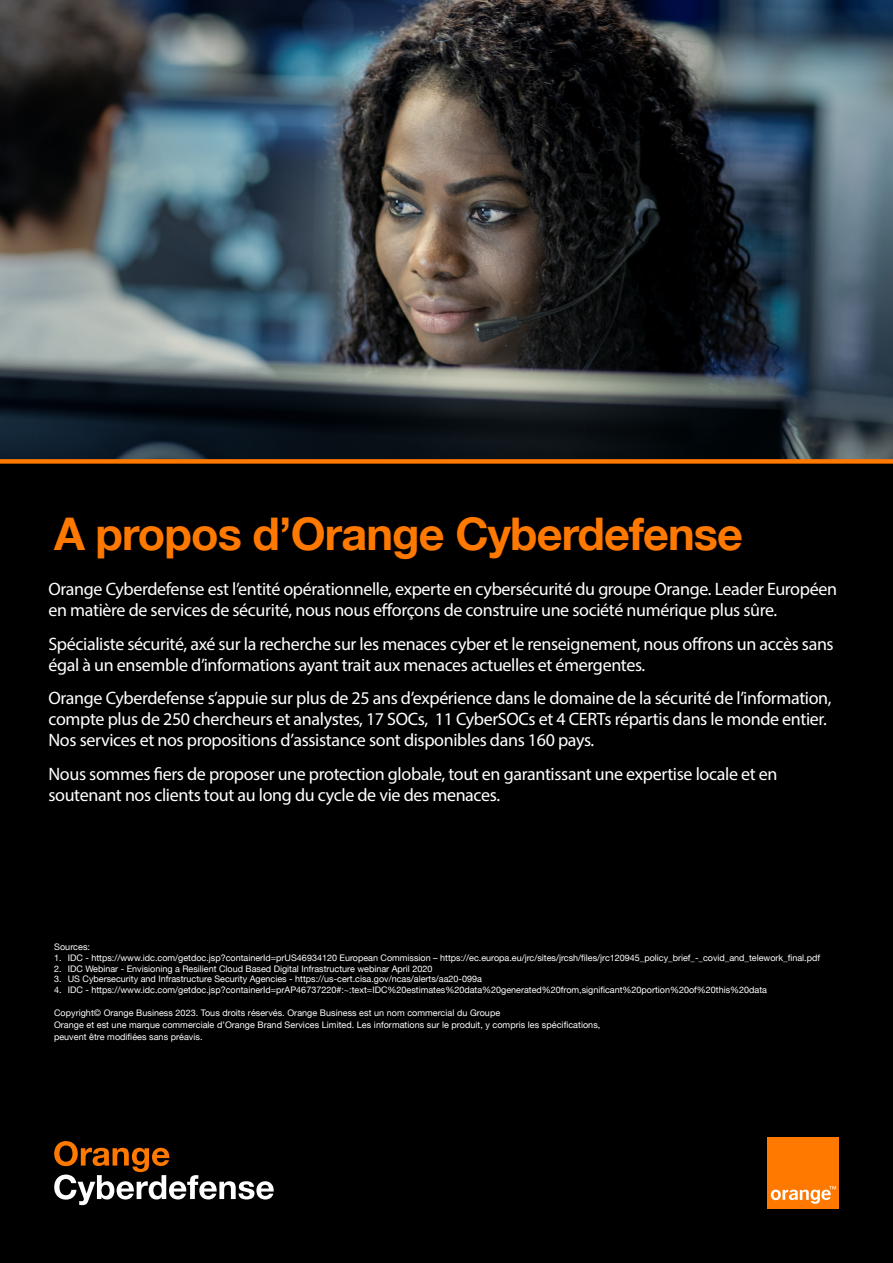
<style>
.page{position:relative;width:893px;height:1263px;background:#fff}
.page>*{position:absolute;margin:0;border:0;box-sizing:border-box;transform-origin:0 0}
.t1{font:700 45px "Helvetica Neue";letter-spacing:-.02em;color:#ff7900}
.t2{font:18px/21px "Myriad Pro";letter-spacing:-.02em;color:#fff}
.t3{font:9px/12px "Helvetica Neue";color:#fff}
</style>
<div class="page">
<img style="left:0;top:0;width:893px;height:459px">
<div style="left:0;top:461px;width:893px;height:802px;background:#000"></div>
<div style="left:0;top:459px;width:893px;height:5px;background:#ff7900"></div>
<div style="left:767px;top:1137px;width:72px;height:72px;background:#ff7900"></div>
<svg style="left:771px;top:1186px;width:65px;height:18px"></svg>
<svg style="left:54px;top:1141px;width:220px;height:64px"></svg>
<h1 class="t1" style="left:54px;top:506px;width:690px">A propos d’Orange Cyberdefense</h1>
<h2 class="t2" style="left:48px;top:578px;width:790px">Orange Cyberdefense est l’entité opérationnelle, experte en cybersécurité du groupe Orange. Leader Européen en matière de services de sécurité, nous nous efforçons de construire une société numérique plus sûre.</h2>
<h2 class="t2" style="left:48px;top:633px;width:787px">Spécialiste sécurité, axé sur la recherche sur les menaces cyber et le renseignement, nous offrons un accès sans égal à un ensemble d’informations ayant trait aux menaces actuelles et émergentes.</h2>
<p class="t2" style="left:48px;top:687px;width:785px">Orange Cyberdefense s’appuie sur plus de 25 ans d’expérience dans le domaine de la sécurité de l’information, compte plus de 250 chercheurs et analystes, 17 SOCs, 11 CyberSOCs et 4 CERTs répartis dans le monde entier.<br>Nos services et nos propositions d’assistance sont disponibles dans 160 pays.</p>
<h2 class="t2" style="left:48px;top:763px;width:730px">Nous sommes fiers de proposer une protection globale, tout en garantissant une expertise locale et en soutenant nos clients tout au long du cycle de vie des menaces.</h2>
<p class="t3" style="left:54px;top:941px;width:37px">Sources:</p>
<p class="t3" style="left:54px;top:951px;width:767px">1. IDC - https://www.idc.com/getdoc.jsp?containerId=prUS46934120 European Commission – https://ec.europa.eu/jrc/sites/jrcsh/files/jrc120945_policy_brief_-_covid_and_telework_final.pdf</p>
<p class="t3" style="left:54px;top:962px;width:380px">2. IDC Webinar ‑ Envisioning a Resilient Cloud Based Digital Infrastructure webinar April 2020</p>
<p class="t3" style="left:54px;top:973px;width:429px">3. US Cybersecurity and Infrastructure Security Agencies - https://us-cert.cisa.gov/ncas/alerts/aa20-099a</p>
<p class="t3" style="left:54px;top:984px;width:714px">4. IDC - https://www.idc.com/getdoc.jsp?containerId=prAP46737220#:~:text=IDC%20estimates%20data%20generated%20from,significant%20portion%20of%20this%20data</p>
<p class="t3" style="left:54px;top:1006px;width:548px">Copyright© Orange Business 2023. Tous droits réservés. Orange Business est un nom commercial du Groupe<br>Orange et est une marque commerciale d’Orange Brand Services Limited. Les informations sur le produit, y compris les spécifications, peuvent être modifiées sans préavis.</p>
</div>
